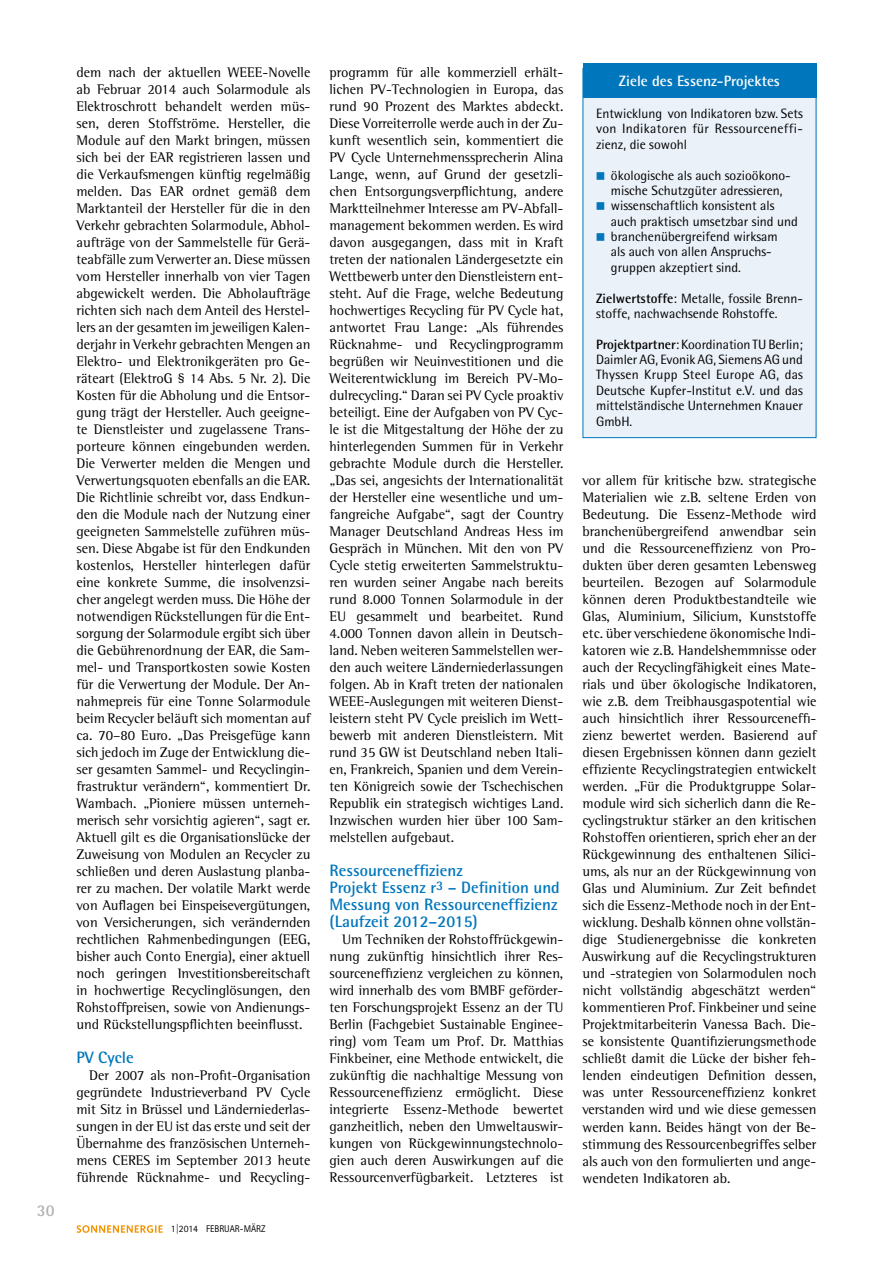
<style>
.page{position:relative;width:893px;height:1263px;background:#fff}
.page>*{position:absolute;margin:0;border:0;box-sizing:border-box;transform-origin:0 0}
.t1{font:700 16.5px/17px "Rotis Semi Sans Std";color:#0076bc}
.t2{font:700 16.5px "Rotis Semi Sans Std";color:#b0b2b5}
.t3{font:700 15px "Rotis Semi Sans Std";color:#fff}
.t4{font:14.25px/17px "Rotis Semi Serif Std";color:#000;text-align:justify}
.t5{font:13.5px/15.5px "Rotis Semi Sans Std";color:#000;text-align:justify}
.t6{font:9.75px "Rotis Sans Serif Std";color:#000}
.s1{font-weight:700}
</style>
<div class="page">
<svg style="left:77px;top:1225px;width:86px;height:8px"></svg>
<div style="left:583px;top:68px;width:233px;height:370px;background:#ebf1f9"></div>
<div style="left:583px;top:64px;width:233px;height:34px;background:#0076bc"></div>
<p class="t2" style="left:37px;top:1200px;width:19px">30</p>
<p class="t4" style="left:77px;top:63px;width:235px">dem nach der aktuellen WEEE-Novelle ab Februar 2014 auch Solarmodule als Elektroschrott behandelt werden müs&shy;sen, deren Stoffströme. Hersteller, die Module auf den Markt bringen, müssen sich bei der EAR registrieren lassen und die Verkaufsmengen künftig regelmäßig melden. Das EAR ordnet gemäß dem Marktanteil der Hersteller für die in den Verkehr gebrachten Solarmodule, Abhol&shy;aufträge von der Sammelstelle für Gerä&shy;teabfälle zum Verwerter an. Diese müssen vom Hersteller innerhalb von vier Tagen abgewickelt werden. Die Abholaufträge richten sich nach dem Anteil des Herstel&shy;lers an der gesamten im jeweiligen Kalen&shy;derjahr in Verkehr gebrachten Mengen an Elektro- und Elektronikgeräten pro Ge&shy;räteart (ElektroG § 14 Abs. 5 Nr. 2). Die Kosten für die Abholung und die Entsor&shy;gung trägt der Hersteller. Auch geeigne&shy;te Dienstleister und zugelassene Trans&shy;porteure können eingebunden werden.<br>Die Verwerter melden die Mengen und Verwertungsquoten ebenfalls an die EAR.<br>Die Richtlinie schreibt vor, dass Endkun&shy;den die Module nach der Nutzung einer geeigneten Sammelstelle zuführen müs&shy;sen. Diese Abgabe ist für den Endkunden kostenlos, Hersteller hinterlegen dafür eine konkrete Summe, die insolvenzsi&shy;cher angelegt werden muss. Die Höhe der notwendigen Rückstellungen für die Ent&shy;sorgung der Solarmodule ergibt sich über die Gebührenordnung der EAR, die Sam&shy;mel- und Transportkosten sowie Kosten für die Verwertung der Module. Der An&shy;nahmepreis für eine Tonne Solarmodule beim Recycler beläuft sich momentan auf ca. 70–80 Euro. „Das Preisgefüge kann sich jedoch im Zuge der Entwicklung die&shy;ser gesamten Sammel- und Recyclingin&shy;frastruktur verändern“, kommentiert Dr.<br>Wambach. „Pioniere müssen unterneh&shy;merisch sehr vorsichtig agieren“, sagt er.<br>Aktuell gilt es die Organisationslücke der Zuweisung von Modulen an Recycler zu schließen und deren Auslastung planba&shy;rer zu machen. Der volatile Markt werde von Auflagen bei Einspeisevergütungen, von Versicherungen, sich verändernden rechtlichen Rahmenbedingungen (EEG, bisher auch Conto Energia), einer aktuell noch geringen Investitionsbereitschaft in hochwertige Recyclinglösungen, den Rohstoffpreisen, sowie von Andienungs&shy;und Rückstellungspflichten beeinflusst.</p>
<p class="t1" style="left:77px;top:1049px;width:59px">PV Cycle</p>
<p class="t4" style="left:77px;top:1067px;width:235px;text-indent:13px">Der 2007 als non-Profit-Organisation gegründete Industrieverband PV Cycle mit Sitz in Brüssel und Länderniederlas&shy;sungen in der EU ist das erste und seit der Übernahme des französischen Unterneh&shy;mens CERES im September 2013 heute führende Rücknahme- und Recycling-</p>
<p class="t6" style="left:171px;top:1223px;width:96px">1|2014 FEBRUAR-MÄRZ</p>
<p class="t4" style="left:330px;top:63px;width:235px">programm für alle kommerziell erhält&shy;lichen PV-Technologien in Europa, das rund 90 Prozent des Marktes abdeckt.<br>Diese Vorreiterrolle werde auch in der Zu&shy;kunft wesentlich sein, kommentiert die PV Cycle Unternehmenssprecherin Alina Lange, wenn, auf Grund der gesetzli&shy;chen Entsorgungsverpflichtung, andere Marktteilnehmer Interesse am PV-Abfall&shy;management bekommen werden. Es wird davon ausgegangen, dass mit in Kraft treten der nationalen Ländergesetzte ein Wettbewerb unter den Dienstleistern ent&shy;steht. Auf die Frage, welche Bedeutung hochwertiges Recycling für PV Cycle hat, antwortet Frau Lange: „Als führendes Rücknahme- und Recyclingprogramm begrüßen wir Neuinvestitionen und die Weiterentwicklung im Bereich PV-Mo&shy;dulrecycling.“ Daran sei PV Cycle proaktiv beteiligt. Eine der Aufgaben von PV Cyc&shy;le ist die Mitgestaltung der Höhe der zu hinterlegenden Summen für in Verkehr gebrachte Module durch die Hersteller. „Das sei, angesichts der Internationalität der Hersteller eine wesentliche und um&shy;fangreiche Aufgabe“, sagt der Country Manager Deutschland Andreas Hess im Gespräch in München. Mit den von PV Cycle stetig erweiterten Sammelstruktu&shy;ren wurden seiner Angabe nach bereits rund 8.000 Tonnen Solarmodule in der EU gesammelt und bearbeitet. Rund 4.000 Tonnen davon allein in Deutsch&shy;land. Neben weiteren Sammelstellen wer&shy;den auch weitere Länderniederlassungen folgen. Ab in Kraft treten der nationalen WEEE-Auslegungen mit weiteren Dienst&shy;leistern steht PV Cycle preislich im Wett&shy;bewerb mit anderen Dienstleistern. Mit rund 35 GW ist Deutschland neben Itali&shy;en, Frankreich, Spanien und dem Verein&shy;ten Königreich sowie der Tschechischen Republik ein strategisch wichtiges Land.<br>Inzwischen wurden hier über 100 Sam&shy;melstellen aufgebaut.</p>
<p class="t1" style="left:330px;top:862px;width:232px">Ressourceneffizienz<br>Projekt Essenz r<sup>3</sup> – Definition und<br>Messung von Ressourceneffizienz (Laufzeit 2012–2015)</p>
<p class="t4" style="left:330px;top:931px;width:235px;text-indent:13px">Um Techniken der Rohstoffrückgewin&shy;nung zukünftig hinsichtlich ihrer Res&shy;sourceneffizienz vergleichen zu können, wird innerhalb des vom BMBF geförder&shy;ten Forschungsprojekt Essenz an der TU Berlin (Fachgebiet Sustainable Enginee&shy;ring) vom Team um Prof. Dr. Matthias Finkbeiner, eine Methode entwickelt, die zukünftig die nachhaltige Messung von Ressourceneffizienz ermöglicht. Diese integrierte Essenz-Methode bewertet ganzheitlich, neben den Umweltauswir&shy;kungen von Rückgewinnungstechnolo&shy;gien auch deren Auswirkungen auf die Ressourcenverfügbarkeit. Letzteres ist</p>
<p class="t3" style="left:619px;top:72px;width:163px">Ziele des Essenz-Projektes</p>
<p class="t5" style="left:596px;top:106px;width:208px">Entwicklung von I ndikatoren bzw. Sets von I ndikatoren für Ressourceneffi&shy;zienz, die sowohl</p>
<p class="t5" style="left:611px;top:167px;width:189px;text-align:left">ökologische als auch sozioökono&shy;mische Schutzgüter adressieren, wissenschaftlich konsistent als auch praktisch umsetzbar sind und branchenübergreifend wirksam<br>als auch von allen Anspruchs&shy;gruppen akzeptiert sind.</p>
<p class="t5" style="left:596px;top:290px;width:208px"><span class="s1">Zielwertstoffe</span>: Metalle, fossile Brenn&shy;stoffe, nachwachsende Rohstoffe.</p>
<p class="t5" style="left:596px;top:336px;width:208px"><span class="s1">Projektpartner</span>: Koordination TU Berlin; Daimler AG, Evonik AG, Siemens AG und Thyssen Krupp Steel Europe AG, das Deutsche Kupfer-I nstitut e.V. und das mittelständische U nternehmen Knauer GmbH.</p>
<p class="t4" style="left:583px;top:472px;width:235px">vor allem für kritische bzw. strategische Materialien wie z.B. seltene Erden von Bedeutung. Die Essenz-Methode wird branchenübergreifend anwendbar sein und die Ressourceneffizienz von Pro&shy;dukten über deren gesamten Lebensweg beurteilen. Bezogen auf Solarmodule können deren Produktbestandteile wie Glas, Aluminium, Silicium, Kunststoffe etc. über verschiedene ökonomische Indi&shy;katoren wie z.B. Handelshemmnisse oder auch der Recyclingfähigkeit eines Mate&shy;rials und über ökologische Indikatoren, wie z.B. dem Treibhausgaspotential wie auch hinsichtlich ihrer Ressourceneffi&shy;zienz bewertet werden. Basierend auf diesen Ergebnissen können dann gezielt effiziente Recyclingstrategien entwickelt werden. „Für die Produktgruppe Solar&shy;module wird sich sicherlich dann die Re&shy;cyclingstruktur stärker an den kritischen Rohstoffen orientieren, sprich eher an der Rückgewinnung des enthaltenen Silici&shy;ums, als nur an der Rückgewinnung von Glas und Aluminium. Zur Zeit befindet sich die Essenz-Methode noch in der Ent&shy;wicklung. Deshalb können ohne vollstän&shy;dige Studienergebnisse die konkreten Auswirkung auf die Recyclingstrukturen und -strategien von Solarmodulen noch nicht vollständig abgeschätzt werden“ kommentieren Prof. Finkbeiner und seine Projektmitarbeiterin Vanessa Bach. Die&shy;se konsistente Quantifizierungsmethode schließt damit die Lücke der bisher feh&shy;lenden eindeutigen Definition dessen, was unter Ressourceneffizienz konkret verstanden wird und wie diese gemessen werden kann. Beides hängt von der Be&shy;stimmung des Ressourcenbegriffes selber als auch von den formulierten und ange&shy;wendeten Indikatoren ab.</p>
</div>
